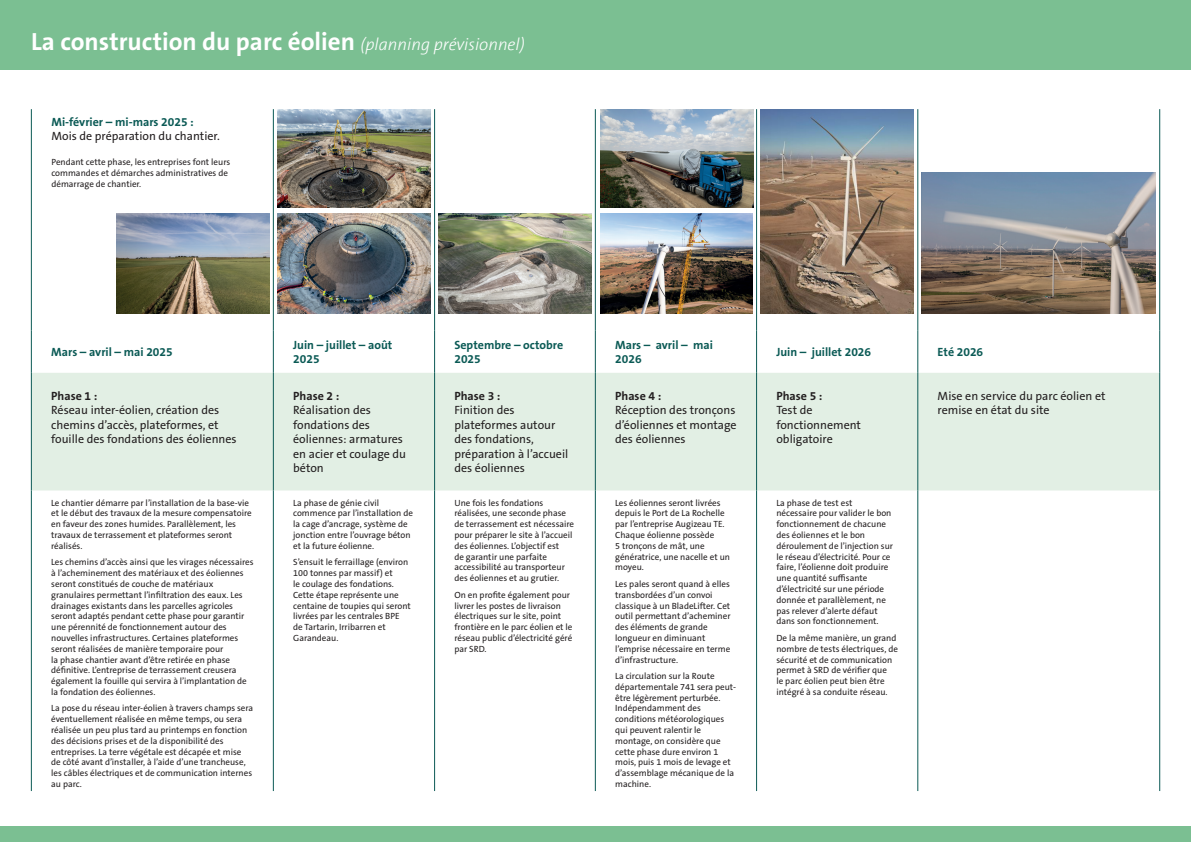
<style>
.page{position:relative;width:1191px;height:842px;background:#fff}
.page>*{position:absolute;margin:0;border:0;box-sizing:border-box;transform-origin:0 0}
.t1{font:700 25px "The Sans B W7";color:#fff}
.t2{font:12px/14.4px "The Sans B W5 Plain";color:#231f20}
.t3{font:700 12px/14.4px "The Sans B W7";color:#0b5a55}
.t4{font:700 12px "The Sans B W7";color:#231f20}
.t5{font:9px/10.8px "The Sans B W5 Plain";color:#231f20}
.s1{font-family:"The Sans B3";font-weight:300;font-style:italic;font-size:17px}
</style>
<div class="page">
<div style="left:0;top:0;width:1191px;height:70px;background:#7bbf92"></div>
<div style="left:32px;top:373px;width:1127px;height:117px;background:#e2efe4"></div>
<hr style="left:31px;top:109px;width:1px;height:221px;background:#0b5a55">
<hr style="left:273px;top:109px;width:1px;height:221px;background:#0b5a55">
<hr style="left:434px;top:109px;width:1px;height:221px;background:#0b5a55">
<hr style="left:595px;top:109px;width:1px;height:221px;background:#0b5a55">
<hr style="left:756px;top:109px;width:1px;height:221px;background:#0b5a55">
<hr style="left:917px;top:109px;width:1px;height:221px;background:#0b5a55">
<hr style="left:1159px;top:109px;width:1px;height:221px;background:#0b5a55">
<hr style="left:31px;top:330px;width:1px;height:43px;background:#0b5a55">
<hr style="left:273px;top:330px;width:1px;height:43px;background:#0b5a55">
<hr style="left:434px;top:330px;width:1px;height:43px;background:#0b5a55">
<hr style="left:595px;top:330px;width:1px;height:43px;background:#0b5a55">
<hr style="left:756px;top:330px;width:1px;height:43px;background:#0b5a55">
<hr style="left:917px;top:330px;width:1px;height:43px;background:#0b5a55">
<hr style="left:1159px;top:330px;width:1px;height:43px;background:#0b5a55">
<hr style="left:31px;top:373px;width:1px;height:117px;background:#0b5a55">
<hr style="left:273px;top:373px;width:1px;height:117px;background:#0b5a55">
<hr style="left:434px;top:373px;width:1px;height:117px;background:#0b5a55">
<hr style="left:595px;top:373px;width:1px;height:117px;background:#0b5a55">
<hr style="left:756px;top:373px;width:1px;height:117px;background:#0b5a55">
<hr style="left:917px;top:373px;width:1px;height:117px;background:#0b5a55">
<hr style="left:1159px;top:373px;width:1px;height:117px;background:#0b5a55">
<hr style="left:31px;top:490px;width:1px;height:301px;background:#0b5a55">
<hr style="left:273px;top:490px;width:1px;height:301px;background:#0b5a55">
<hr style="left:434px;top:490px;width:1px;height:301px;background:#0b5a55">
<hr style="left:595px;top:490px;width:1px;height:301px;background:#0b5a55">
<hr style="left:756px;top:490px;width:1px;height:301px;background:#0b5a55">
<hr style="left:917px;top:490px;width:1px;height:301px;background:#0b5a55">
<hr style="left:1159px;top:490px;width:1px;height:301px;background:#0b5a55">
<img style="left:278px;top:109px;width:153px;height:98px">
<img style="left:600px;top:109px;width:153px;height:98px">
<img style="left:921px;top:172px;width:234px;height:142px">
<img style="left:278px;top:213px;width:152px;height:101px">
<img style="left:600px;top:213px;width:153px;height:101px">
<img style="left:760px;top:109px;width:153px;height:205px">
<img style="left:439px;top:213px;width:152px;height:101px">
<img style="left:117px;top:213px;width:153px;height:101px">
<div style="left:0;top:826px;width:1191px;height:16px;background:#7bbf92"></div>
<p class="t1" style="left:31px;top:25px;width:495px">La construction du parc éolien <span class="s1">(planning prévisionnel)</span></p>
<p class="t3" style="left:51px;top:114px;width:144px">Mi-février – mi-mars 2025 :</p>
<p class="t2" style="left:51px;top:129px;width:170px">Mois de préparation du chantier.</p>
<p class="t5" style="left:51px;top:157px;width:180px">Pendant cette phase, les entreprises font leurs commandes et démarches administratives de démarrage de chantier.</p>
<p class="t3" style="left:51px;top:345px;width:123px">Mars – avril – mai 2025</p>
<p class="t3" style="left:293px;top:338px;width:101px">Juin – juillet – août<br>2025</p>
<p class="t3" style="left:454px;top:338px;width:110px">Septembre – octobre<br>2025</p>
<p class="t3" style="left:615px;top:338px;width:99px">Mars – avril – mai<br>2026</p>
<p class="t3" style="left:776px;top:345px;width:96px">Juin – juillet 2026</p>
<p class="t3" style="left:937px;top:345px;width:47px">Eté 2026</p>
<p class="t4" style="left:51px;top:388px;width:48px">Phase 1 :</p>
<p class="t2" style="left:51px;top:403px;width:187px">Réseau inter-éolien, création des chemins d’accès, plateformes, et fouille des fondations des éoliennes</p>
<p class="t2" style="left:937px;top:389px;width:169px">Mise en service du parc éolien et remise en état du site</p>
<p class="t4" style="left:293px;top:388px;width:48px">Phase 2 :</p>
<p class="t2" style="left:293px;top:403px;width:114px">Réalisation des fondations des éoliennes: armatures en acier et coulage du béton</p>
<p class="t4" style="left:454px;top:388px;width:48px">Phase 3 :</p>
<p class="t2" style="left:454px;top:403px;width:115px">Finition des plateformes autour des fondations, préparation à l’accueil des éoliennes</p>
<p class="t4" style="left:615px;top:388px;width:48px">Phase 4 :</p>
<p class="t2" style="left:615px;top:403px;width:123px;text-align:justify">Réception des tronçons d’éoliennes et montage des éoliennes</p>
<p class="t4" style="left:776px;top:388px;width:48px">Phase 5 :</p>
<p class="t2" style="left:776px;top:403px;width:86px">Test de fonctionnement obligatoire</p>
<p class="t5" style="left:51px;top:497px;width:202px">Le chantier démarre par l’installation de la base-vie et le début des travaux de la mesure compensatoire en faveur des zones humides. Parallèlement, les travaux de terrassement et plateformes seront réalisés.</p>
<p class="t5" style="left:51px;top:557px;width:204px">Les chemins d’accès ainsi que les virages nécessaires à l’acheminement des matériaux et des éoliennes seront constitués de couche de matériaux granulaires permettant l’infiltration des eaux. Les drainages existants dans les parcelles agricoles seront adaptés pendant cette phase pour garantir une pérennité de fonctionnement autour des nouvelles infrastructures. Certaines plateformes seront réalisées de manière temporaire pour<br>la phase chantier avant d’être retirée en phase définitive. L’entreprise de terrassement creusera également la fouille qui servira à l’implantation de la fondation des éoliennes.</p>
<p class="t5" style="left:51px;top:703px;width:203px">La pose du réseau inter-éolien à travers champs sera éventuellement réalisée en même temps, ou sera réalisée un peu plus tard au printemps en fonction des décisions prises et de la disponibilité des entreprises. La terre végétale est décapée et mise de côté avant d’installer, à l’aide d’une trancheuse, les câbles électriques et de communication internes au parc.</p>
<p class="t5" style="left:293px;top:497px;width:121px">La phase de génie civil commence par l’installation de la cage d’ancrage, système de jonction entre l’ouvrage béton et la future éolienne.</p>
<p class="t5" style="left:293px;top:557px;width:119px">S’ensuit le ferraillage (environ<br>100 tonnes par massif) et<br>le coulage des fondations.<br>Cette étape représente une centaine de toupies qui seront livrées par les centrales BPE de Tartarin, Irribarren et<br>Garandeau.</p>
<p class="t5" style="left:454px;top:497px;width:121px">Une fois les fondations réalisées, une seconde phase de terrassement est nécessaire pour préparer le site à l’accueil des éoliennes. L’objectif est<br>de garantir une parfaite accessibilité au transporteur des éoliennes et au grutier.</p>
<p class="t5" style="left:454px;top:589px;width:120px">On en profite également pour livrer les postes de livraison électriques sur le site, point frontière en le parc éolien et le réseau public d’électricité géré par SRD.</p>
<p class="t5" style="left:615px;top:497px;width:116px">Les éoliennes seront livrées depuis le Port de La Rochelle par l’entreprise Augizeau TE.<br>Chaque éolienne possède<br>5 tronçons de mât, une génératrice, une nacelle et un moyeu.</p>
<p class="t5" style="left:615px;top:578px;width:117px">Les pales seront quand à elles transbordées d’un convoi classique à un BladeLifter. Cet outil permettant d’acheminer des éléments de grande longueur en diminuant l’emprise nécessaire en terme d’infrastructure.</p>
<p class="t5" style="left:615px;top:671px;width:122px">La circulation sur la Route départementale 741 sera peut&shy;être légèrement perturbée.<br>Indépendamment des conditions météorologiques qui peuvent ralentir le montage, on considère que cette phase dure environ 1 mois, puis 1 mois de levage et d’assemblage mécanique de la machine.</p>
<p class="t5" style="left:776px;top:497px;width:118px">La phase de test est nécessaire pour valider le bon fonctionnement de chacune des éoliennes et le bon déroulement de l’injection sur le réseau d’électricité. Pour ce faire, l’éolienne doit produire une quantité suffisante d’électricité sur une période donnée et parallèlement, ne pas relever d’alerte défaut dans son fonctionnement.</p>
<p class="t5" style="left:776px;top:632px;width:123px">De la même manière, un grand nombre de tests électriques, de sécurité et de communication permet à SRD de vérifier que<br>le parc éolien peut bien être intégré à sa conduite réseau.</p>
</div>
